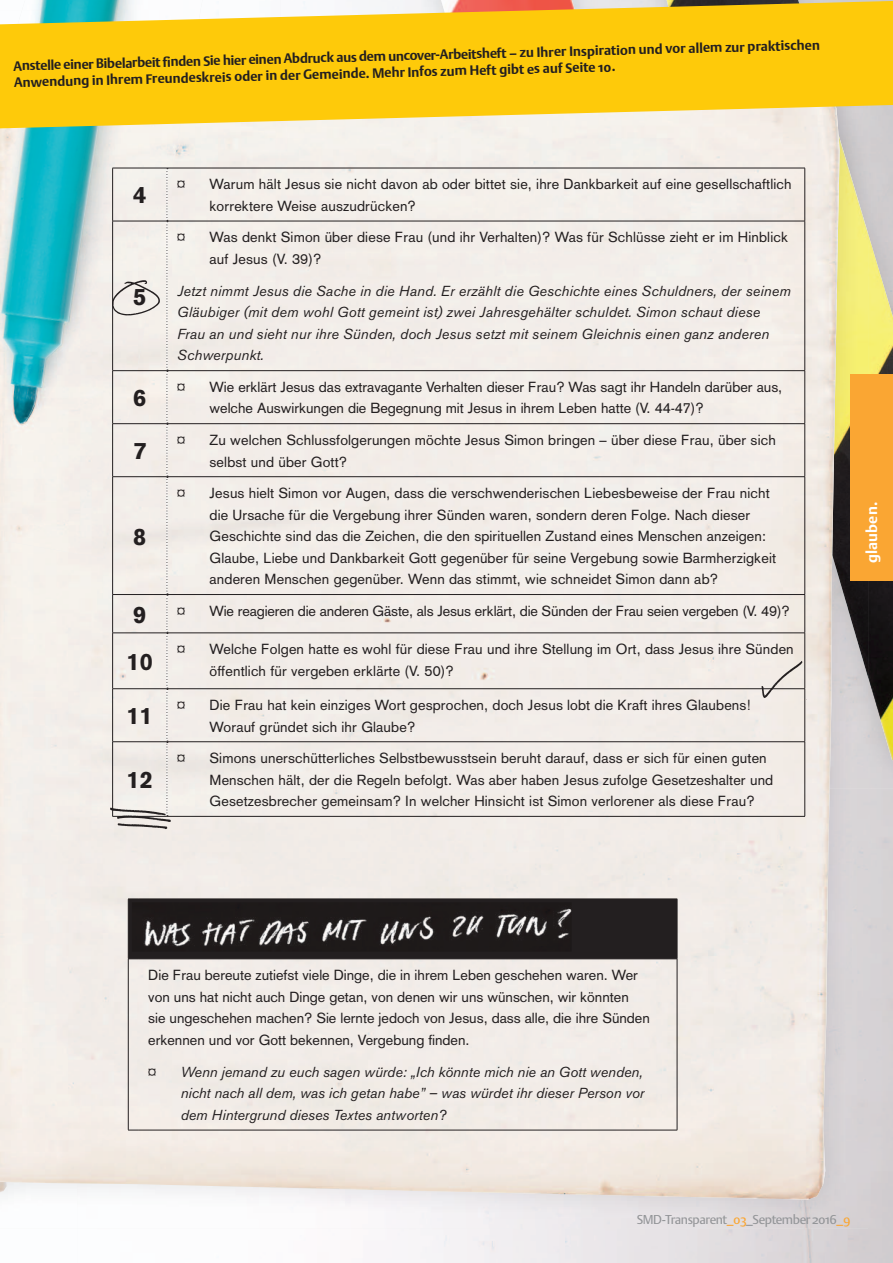
<style>
.page{position:relative;width:893px;height:1263px;background:#fff}
.page>*{position:absolute;margin:0;border:0;box-sizing:border-box;transform-origin:0 0}
.t1{font:900 23.4px "Akzidenz Grotesk";color:#231f20}
.t2{font:700 15px "DTL Argo ST";letter-spacing:.01em;color:#fff}
.t3{font:14.4px/21.6px "Akzidenz Grotesk";letter-spacing:.01em;color:#231f20}
.t4{font:italic 14.4px/21.6px "Akzidenz Grotesk BQ";letter-spacing:.01em;color:#231f20}
.t5{font:14.4px "Akzidenz Grotesk";letter-spacing:-.01em;color:#231f20}
.t6{font:700 13.5px/15.6px "DTL Argo ST";color:#231f20}
.t7{font:12.75px "DTL Argo ST";letter-spacing:-.035em;color:#939598}
.s1{color:#faa633}
</style>
<div class="page">
<img style="left:840px;top:137px;width:28px;height:335px">
<div style="left:0;top:137px;width:840px;height:1062px;background:#f2ede9"></div>
<div style="left:0;top:137px;width:190px;height:421px;background:#f3efea"></div>
<img style="left:1px;top:0;width:117px;height:424px">
<img style="left:654px;top:472px;width:239px;height:791px">
<svg style="left:166px;top:169px;width:2px;height:626px"></svg>
<hr style="left:112px;top:168px;width:55px;height:1px;background:#231f20">
<hr style="left:112px;top:168px;width:1px;height:53px;background:#231f20">
<hr style="left:167px;top:168px;width:638px;height:1px;background:#231f20">
<hr style="left:804px;top:168px;width:1px;height:53px;background:#231f20">
<hr style="left:112px;top:221px;width:55px;height:1px;background:#231f20">
<hr style="left:112px;top:221px;width:1px;height:149px;background:#231f20">
<hr style="left:167px;top:221px;width:638px;height:1px;background:#231f20">
<hr style="left:804px;top:221px;width:1px;height:149px;background:#231f20">
<hr style="left:112px;top:370px;width:55px;height:1px;background:#231f20">
<hr style="left:112px;top:371px;width:1px;height:52px;background:#231f20">
<hr style="left:167px;top:370px;width:638px;height:1px;background:#231f20">
<hr style="left:804px;top:371px;width:1px;height:52px;background:#231f20">
<hr style="left:112px;top:423px;width:55px;height:1px;background:#231f20">
<hr style="left:112px;top:424px;width:1px;height:52px;background:#231f20">
<hr style="left:167px;top:423px;width:638px;height:1px;background:#231f20">
<hr style="left:804px;top:424px;width:1px;height:52px;background:#231f20">
<hr style="left:112px;top:476px;width:55px;height:1px;background:#231f20">
<hr style="left:112px;top:477px;width:1px;height:117px;background:#231f20">
<hr style="left:167px;top:476px;width:638px;height:1px;background:#231f20">
<hr style="left:804px;top:477px;width:1px;height:117px;background:#231f20">
<hr style="left:112px;top:594px;width:55px;height:1px;background:#231f20">
<hr style="left:112px;top:595px;width:1px;height:38px;background:#231f20">
<hr style="left:167px;top:594px;width:638px;height:1px;background:#231f20">
<hr style="left:804px;top:595px;width:1px;height:38px;background:#231f20">
<hr style="left:112px;top:633px;width:55px;height:1px;background:#231f20">
<hr style="left:112px;top:633px;width:1px;height:55px;background:#231f20">
<hr style="left:167px;top:633px;width:638px;height:1px;background:#231f20">
<hr style="left:804px;top:633px;width:1px;height:55px;background:#231f20">
<hr style="left:112px;top:688px;width:55px;height:1px;background:#231f20">
<hr style="left:112px;top:689px;width:1px;height:52px;background:#231f20">
<hr style="left:167px;top:688px;width:638px;height:1px;background:#231f20">
<hr style="left:804px;top:689px;width:1px;height:52px;background:#231f20">
<hr style="left:112px;top:741px;width:55px;height:1px;background:#231f20">
<hr style="left:112px;top:742px;width:1px;height:74px;background:#231f20">
<hr style="left:167px;top:741px;width:638px;height:1px;background:#231f20">
<hr style="left:804px;top:742px;width:1px;height:74px;background:#231f20">
<hr style="left:167px;top:816px;width:638px;height:1px;background:#231f20">
<img style="left:750px;top:652px;width:57px;height:47px">
<img style="left:95px;top:795px;width:90px;height:43px">
<hr style="left:677px;top:899px;width:1px;height:59px;background:#231f20">
<hr style="left:128px;top:959px;width:1px;height:171px;background:#231f20">
<hr style="left:677px;top:959px;width:1px;height:171px;background:#231f20">
<hr style="left:138px;top:1130px;width:539px;height:1px;background:#231f20">
<div style="left:128px;top:899px;width:549px;height:60px;background:#231f20"></div>
<img style="left:92px;top:270px;width:92px;height:64px">
<img style="left:132px;top:902px;width:440px;height:49px">
<div style="left:850px;top:374px;width:43px;height:206px;background:#faa633"></div>
<svg style="left:0;top:1px;width:893px;height:136px;background:#f5cf3b"></svg>
<p class="t6" style="left:13px;top:61px;width:808px;rotate:-2deg">Anstelle einer Bibelarbeit fi nden Sie hier einen Abdruck aus dem uncover-Arbeitsheft – zu Ihrer Inspiration und vor allem zur praktischen<br>Anwendung in Ihrem Freundeskreis oder in der Gemeinde. Mehr Infos zum Heft gibt es auf Seite 10.</p>
<h1 class="t1" style="left:133px;top:181px;width:15px">4</h1>
<h1 class="t1" style="left:133px;top:282px;width:15px">5</h1>
<h1 class="t1" style="left:133px;top:384px;width:15px">6</h1>
<h1 class="t1" style="left:133px;top:437px;width:15px">7</h1>
<h1 class="t1" style="left:133px;top:522px;width:15px">8</h1>
<p class="t3" style="left:177px;top:173px;width:10px">¤</p>
<p class="t3" style="left:210px;top:173px;width:584px">Warum hält Jesus sie nicht davon ab oder bittet sie, ihre Dankbarkeit auf eine gesellschaftlich korrektere Weise auszudrücken?</p>
<p class="t3" style="left:177px;top:226px;width:10px">¤</p>
<p class="t3" style="left:210px;top:226px;width:580px">Was denkt Simon über diese Frau (und ihr Verhalten)? Was für Schlüsse zieht er im Hinblick auf Jesus (V. 39)?</p>
<p class="t4" style="left:177px;top:280px;width:615px">Jetzt nimmt Jesus die Sache in die Hand. Er erzählt die Geschichte eines Schuldners, der seinem Gläubiger (mit dem wohl Gott gemeint ist) zwei Jahresgehälter schuldet. Simon schaut diese Frau an und sieht nur ihre Sünden, doch Jesus setzt mit seinem Gleichnis einen ganz anderen Schwerpunkt.</p>
<p class="t3" style="left:177px;top:376px;width:10px">¤</p>
<p class="t3" style="left:210px;top:376px;width:574px">Wie erklärt Jesus das extravagante Verhalten dieser Frau? Was sagt ihr Handeln darüber aus, welche Auswirkungen die Begegnung mit Jesus in ihrem Leben hatte (V. 44-47)?</p>
<p class="t3" style="left:177px;top:429px;width:10px">¤</p>
<p class="t3" style="left:210px;top:429px;width:568px">Zu welchen Schlussfolgerungen möchte Jesus Simon bringen – über diese Frau, über sich selbst und über Gott?</p>
<p class="t3" style="left:177px;top:482px;width:10px">¤</p>
<p class="t3" style="left:210px;top:482px;width:568px">Jesus hielt Simon vor Augen, dass die verschwenderischen Liebesbeweise der Frau nicht die Ursache für die Vergebung ihrer Sünden waren, sondern deren Folge. Nach dieser Geschichte sind das die Zeichen, die den spirituellen Zustand eines Menschen anzeigen:<br>Glaube, Liebe und Dankbarkeit Gott gegenüber für seine Vergebung sowie Barmherzigkeit anderen Menschen gegenüber. Wenn das stimmt, wie schneidet Simon dann ab?</p>
<h1 class="t1" style="left:133px;top:600px;width:15px">9</h1>
<p class="t3" style="left:177px;top:600px;width:10px">¤</p>
<p class="t5" style="left:210px;top:602px;width:582px">Wie reagieren die anderen Gäste, als Jesus erklärt, die Sünden der Frau seien vergeben (V. 49)?</p>
<h1 class="t1" style="left:127px;top:647px;width:28px">10</h1>
<p class="t3" style="left:177px;top:638px;width:10px">¤</p>
<p class="t3" style="left:210px;top:638px;width:586px">Welche Folgen hatte es wohl für diese Frau und ihre Stellung im Ort, dass Jesus ihre Sünden öffentlich für vergeben erklärte (V. 50)?</p>
<h1 class="t1" style="left:127px;top:702px;width:28px">11</h1>
<h1 class="t1" style="left:127px;top:766px;width:28px">12</h1>
<p class="t3" style="left:177px;top:694px;width:10px">¤</p>
<p class="t3" style="left:210px;top:694px;width:543px">Die Frau hat kein einziges Wort gesprochen, doch Jesus lobt die Kraft ihres Glaubens!<br>Worauf gründet sich ihr Glaube?</p>
<p class="t3" style="left:177px;top:747px;width:10px">¤</p>
<p class="t3" style="left:210px;top:747px;width:565px">Simons unerschütterliches Selbstbewusstsein beruht darauf, dass er sich für einen guten<br>Menschen hält, der die Regeln befolgt. Was aber haben Jesus zufolge Gesetzeshalter und<br>Gesetzesbrecher gemeinsam? In welcher Hinsicht ist Simon verlorener als diese Frau?</p>
<p class="t2" style="left:863px;top:563px;width:63px;rotate:-90deg">glauben.</p>
<p class="t3" style="left:148px;top:964px;width:503px">Die Frau bereute zutiefst viele Dinge, die in ihrem Leben geschehen waren. Wer von uns hat nicht auch Dinge getan, von denen wir uns wünschen, wir könnten<br>sie ungeschehen machen? Sie lernte jedoch von Jesus, dass alle, die ihre Sünden erkennen und vor Gott bekennen, Vergebung finden.</p>
<p class="t3" style="left:148px;top:1061px;width:10px">¤</p>
<p class="t4" style="left:181px;top:1061px;width:465px;text-align:justify">Wenn jemand zu euch sagen würde: „Ich könnte mich nie an Gott wenden, nicht nach all dem, was ich getan habe” – was würdet ihr dieser Person vor dem Hintergrund dieses Textes antworten?</p>
<p class="t7" style="left:637px;top:1212px;width:215px">SMD-Transparent<span class="s1">_03</span>_September 2016<span class="s1">_9</span></p>
</div>
